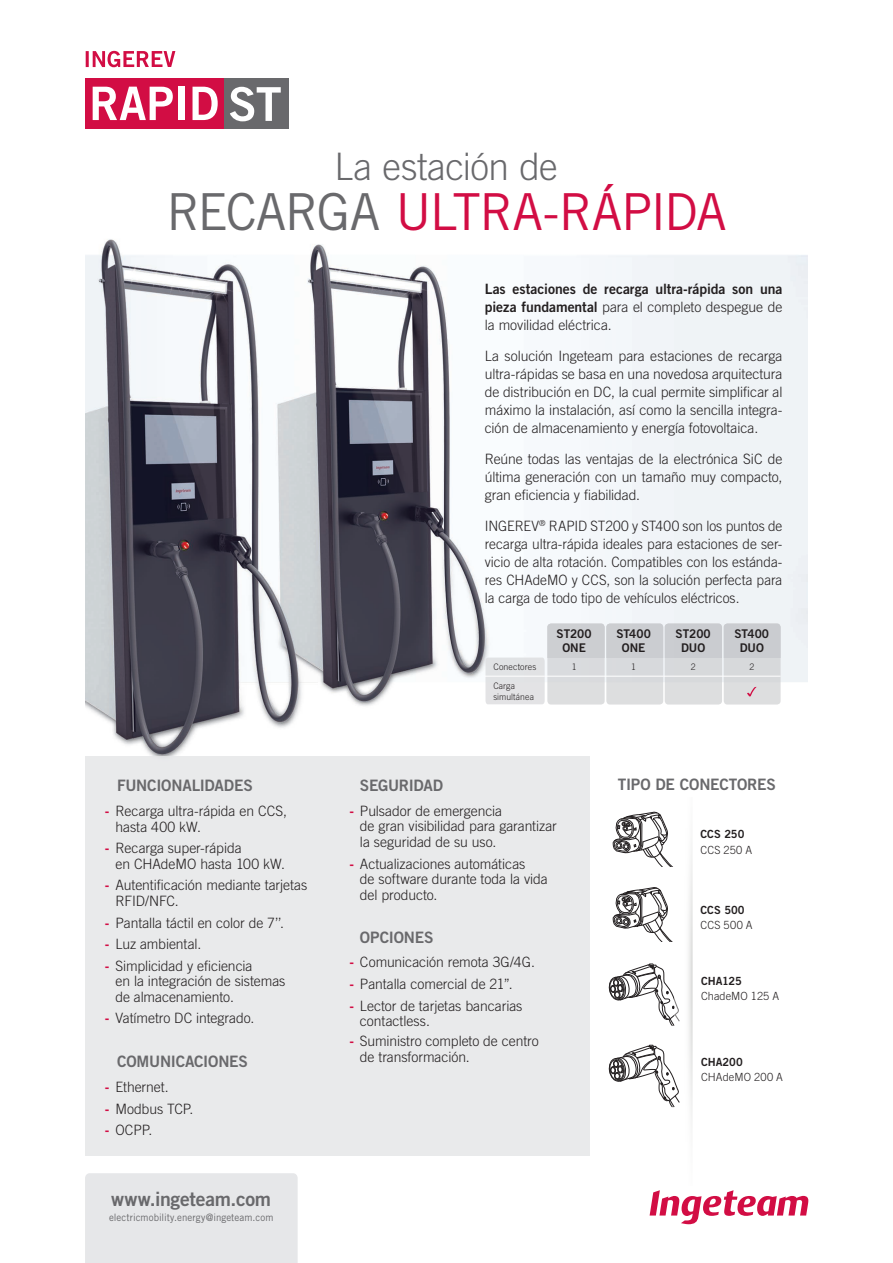
<style>
.page{position:relative;width:893px;height:1263px;background:#fff}
.page>*{position:absolute;margin:0;border:0;box-sizing:border-box;transform-origin:0 0}
.titulo_Intro{font:51px "Trade Gothic LT Std";letter-spacing:-.035em;color:#d20d44}
.titulo_Intro-2{font:300 37.8px "Trade Gothic LT Std";letter-spacing:-.015em;color:#69696c}
.caracteristicas{font:19.5px "Trade Gothic LT Std Bd 2";letter-spacing:-.015em;color:#69696c}
.TextoGeneral_justifi{font:15.75px "Trade Gothic LT Std Bd 2";letter-spacing:-.015em;color:#69696c}
.TextoGeneral_justifi-2{font:300 14.25px/18px "Trade Gothic LT Std";letter-spacing:-.005em;color:#231f20}
.TextoGeneral_justifi-3{font:300 14.25px/18px "Trade Gothic LT Std";letter-spacing:-.005em;color:#231f20;text-align:justify;scale:.96 1}
.TextoGeneral_justifi-4{font:14.25px/18px "Trade Gothic LT Std Bd 2";color:#231f20;text-align:justify}
.texto_general_izquie{font:12px/13.5px "Trade Gothic LT Std Bd 2";color:#231f20;text-align:center}
.texto_general{font:300 11.25px "Trade Gothic LT Std";letter-spacing:.005em;color:#231f20}
.texto_general-2{font:11.25px "Trade Gothic LT Std Bd 2";color:#231f20}
.caracteristicas-2{font:10.2px "Trade Gothic LT Std";letter-spacing:.005em;color:#69696c;scale:.95 1}
.texto_general-3{font:300 9px/11.2px "Trade Gothic LT Std";letter-spacing:.015em;color:#231f20;scale:.96 1}
.texto_general-4{font:300 9px "Trade Gothic LT Std";letter-spacing:.015em;color:#231f20}
.s1{color:#69696c}
.s2{font-family:"Trade Gothic LT Std Bd 2";font-weight:400;color:#d20d44}
.s3{font-family:"Trade Gothic LT Std";font-weight:300}
</style>
<div class="page">
<img style="left:85px;top:239px;width:723px;height:517px">
<svg style="left:86px;top:51px;width:89px;height:16px"></svg>
<svg style="left:650px;top:1190px;width:158px;height:34px"></svg>
<div style="left:85px;top:1173px;width:213px;height:90px;background:#e6e7e9"></div>
<div style="left:85px;top:78px;width:139px;height:51px;background:#d20d44"></div>
<svg style="left:93px;top:87px;width:80px;height:33px"></svg>
<div style="left:178px;top:87px;width:7px;height:33px;background:#fff"></div>
<svg style="left:193px;top:87px;width:25px;height:33px"></svg>
<div style="left:224px;top:78px;width:64px;height:51px;background:#69696c"></div>
<svg style="left:230px;top:87px;width:51px;height:34px"></svg>
<div style="left:547px;top:623px;width:58px;height:81px;background:#dadbde;border-radius:4px"></div>
<div style="left:547px;top:623px;width:58px;height:35px;background:#cdcfd2"></div>
<div style="left:606px;top:623px;width:57px;height:81px;background:#dadbdd;border-radius:4px"></div>
<div style="left:606px;top:623px;width:57px;height:35px;background:#cbcdd1"></div>
<div style="left:485px;top:657px;width:60px;height:47px;background:#e3e3e5"></div>
<div style="left:665px;top:623px;width:57px;height:81px;background:#d9dadd;border-radius:4px"></div>
<div style="left:665px;top:623px;width:57px;height:35px;background:#caccd0"></div>
<div style="left:724px;top:623px;width:57px;height:81px;background:#d7d9db;border-radius:4px"></div>
<div style="left:724px;top:623px;width:57px;height:35px;background:#caccd0"></div>
<hr style="left:485px;top:676px;width:59px;height:1px;background:#fff">
<hr style="left:544px;top:676px;width:60px;height:1px;background:#fff">
<hr style="left:604px;top:676px;width:59px;height:1px;background:#fff">
<hr style="left:663px;top:676px;width:60px;height:1px;background:#fff">
<hr style="left:723px;top:676px;width:58px;height:1px;background:#fff">
<svg style="left:747px;top:687px;width:9px;height:9px"></svg>
<div style="left:85px;top:756px;width:505px;height:400px;background:#e4e5e7"></div>
<svg style="left:608px;top:811px;width:66px;height:215px"></svg>
<div style="left:626px;top:867px;width:69px;height:16px;background:#fff"></div>
<img style="left:674px;top:848px;width:19px;height:273px">
<svg style="left:608px;top:1045px;width:72px;height:62px"></svg>
<p class="titulo_Intro-2" style="left:335px;top:144px;width:225px">La estación de</p>
<p class="titulo_Intro" style="left:167px;top:181px;width:561px"><span class="s1">RECARGA</span> ULTRA-RÁPIDA</p>
<p class="TextoGeneral_justifi" style="left:117px;top:776px;width:137px">FUNCIONALIDADES</p>
<p class="TextoGeneral_justifi-2" style="left:115px;top:803px;width:173px;line-height:15.6px;text-indent:-11px"><span class="s2">-</span> Recarga ultra-rápida en CCS, hasta 400 kW.</p>
<p class="TextoGeneral_justifi-2" style="left:115px;top:840px;width:171px;line-height:15.6px;text-indent:-11px"><span class="s2">-</span> Recarga super-rápida<br>en CHAdeMO hasta 100 kW.</p>
<p class="TextoGeneral_justifi-2" style="left:115px;top:877px;width:193px;line-height:15.6px;text-indent:-11px"><span class="s2">-</span> Autentificación mediante tarjetas<br>RFID/NFC.</p>
<p class="TextoGeneral_justifi-2" style="left:105px;top:913px;width:181px"><span class="s2">-</span> Pantalla táctil en color de 7’’.</p>
<p class="TextoGeneral_justifi-2" style="left:105px;top:935px;width:98px"><span class="s2">-</span> Luz ambiental.</p>
<p class="TextoGeneral_justifi-2" style="left:115px;top:958px;width:171px;line-height:15.6px;text-indent:-11px"><span class="s2">-</span> Simplicidad y eficiencia<br>en la integración de sistemas de almacenamiento.</p>
<p class="TextoGeneral_justifi-2" style="left:105px;top:1009px;width:151px"><span class="s2">-</span> Vatímetro DC integrado.</p>
<p class="TextoGeneral_justifi" style="left:117px;top:1052px;width:132px">COMUNICACIONES</p>
<p class="TextoGeneral_justifi-2" style="left:105px;top:1077px;width:65px"><span class="s2">-</span> Ethernet.</p>
<p class="TextoGeneral_justifi-2" style="left:105px;top:1099px;width:90px"><span class="s2">-</span> Modbus TCP.</p>
<p class="TextoGeneral_justifi-2" style="left:105px;top:1121px;width:49px"><span class="s2">-</span> OCPP.</p>
<p class="caracteristicas" style="left:111px;top:1187px;width:161px">www.ingeteam.com</p>
<p class="caracteristicas-2" style="left:109px;top:1211px;width:174px">electricmobility.energy@ingeteam.com</p>
<p class="TextoGeneral_justifi-4" style="left:485px;top:280px;width:299px">Las estaciones de recarga ultra-rápida son una pieza fundamental <span class="s3">para el completo despegue de la movilidad eléctrica.</span></p>
<p class="TextoGeneral_justifi-2" style="left:485px;top:347px;width:299px;text-align:justify">La solución Ingeteam para estaciones de recarga ultra-rápidas se basa en una novedosa arquitectura de distribución en DC, la cual permite simplificar al máximo la instalación, así como la sencilla integra&shy;ción de almacenamiento y energía fotovoltaica.</p>
<p class="TextoGeneral_justifi-2" style="left:485px;top:450px;width:299px;text-align:justify">Reúne todas las ventajas de la electrónica SiC de última generación con un tamaño muy compacto, gran eficiencia y fiabilidad.</p>
<p class="TextoGeneral_justifi-3" style="left:485px;top:516px;width:312px">INGEREV<sup>®</sup> RAPID ST200 y ST400 son los puntos de recarga ultra-rápida ideales para estaciones de ser&shy;vicio de alta rotación. Compatibles con los estánda&shy;res CHAdeMO y CCS, son la solución perfecta para la carga de todo tipo de vehículos eléctricos.</p>
<p class="texto_general_izquie" style="left:557px;top:627px;width:37px">ST200<br>ONE</p>
<p class="texto_general_izquie" style="left:616px;top:627px;width:36px">ST400<br>ONE</p>
<p class="texto_general_izquie" style="left:676px;top:627px;width:37px">ST200<br>DUO</p>
<p class="texto_general_izquie" style="left:734px;top:627px;width:36px">ST400<br>DUO</p>
<p class="texto_general-4" style="left:493px;top:662px;width:45px">Conectores</p>
<p class="texto_general-4" style="left:572px;top:661px;width:6px">1</p>
<p class="texto_general-4" style="left:631px;top:661px;width:6px">1</p>
<p class="texto_general-4" style="left:691px;top:661px;width:6px">2</p>
<p class="texto_general-4" style="left:749px;top:661px;width:6px">2</p>
<p class="texto_general-3" style="left:493px;top:680px;width:44px">Carga simultánea</p>
<p class="TextoGeneral_justifi" style="left:360px;top:776px;width:85px">SEGURIDAD</p>
<p class="TextoGeneral_justifi-2" style="left:360px;top:802px;width:198px;line-height:15.8px;text-indent:-11px"><span class="s2">-</span> Pulsador de emergencia<br>de gran visibilidad para garantizar la seguridad de su uso.</p>
<p class="TextoGeneral_justifi-2" style="left:360px;top:855px;width:189px;line-height:15.8px;text-indent:-11px"><span class="s2">-</span> Actualizaciones automáticas<br>de software durante toda la vida del producto.</p>
<p class="TextoGeneral_justifi" style="left:360px;top:928px;width:75px">OPCIONES</p>
<p class="TextoGeneral_justifi-2" style="left:349px;top:953px;width:187px"><span class="s2">-</span> Comunicación remota 3G/4G.</p>
<p class="TextoGeneral_justifi-2" style="left:349px;top:975px;width:165px"><span class="s2">-</span> Pantalla comercial de 21”.</p>
<p class="TextoGeneral_justifi-2" style="left:360px;top:997px;width:164px;line-height:15.8px;text-indent:-11px"><span class="s2">-</span> Lector de tarjetas bancarias contactless.</p>
<p class="TextoGeneral_justifi-2" style="left:360px;top:1033px;width:180px;line-height:15.8px;text-indent:-11px"><span class="s2">-</span> Suministro completo de centro de transformación.</p>
<p class="TextoGeneral_justifi" style="left:618px;top:775px;width:160px">TIPO DE CONECTORES</p>
<p class="texto_general-2" style="left:700px;top:827px;width:45px">CCS 250</p>
<p class="texto_general" style="left:700px;top:843px;width:53px">CCS 250 A</p>
<p class="texto_general-2" style="left:700px;top:903px;width:46px">CCS 500</p>
<p class="texto_general" style="left:700px;top:918px;width:54px">CCS 500 A</p>
<p class="texto_general-2" style="left:701px;top:974px;width:42px">CHA125</p>
<p class="texto_general" style="left:701px;top:989px;width:80px">ChadeMO 125 A</p>
<p class="texto_general-2" style="left:701px;top:1055px;width:43px">CHA200</p>
<p class="texto_general" style="left:701px;top:1071px;width:83px">CHAdeMO 200 A</p>
</div>
